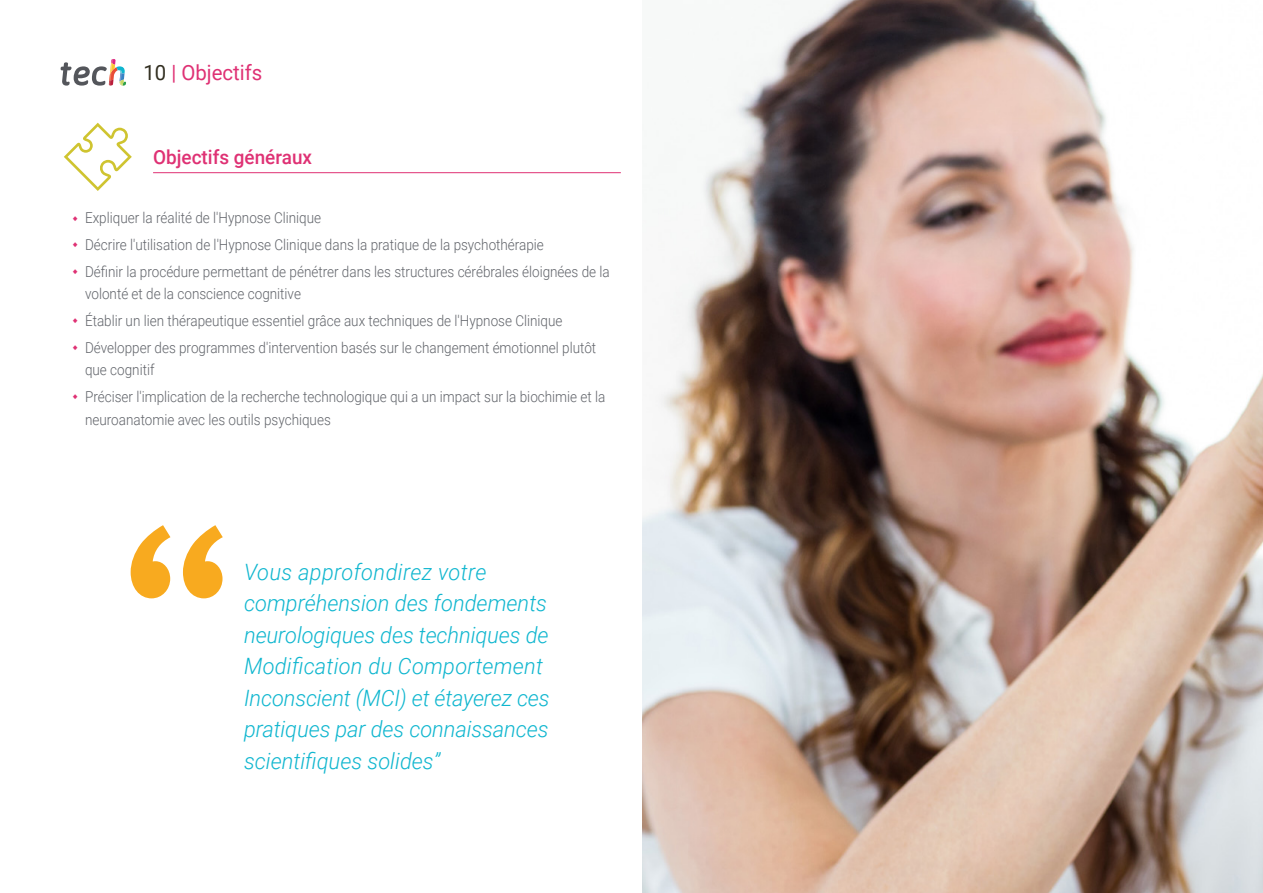
<style>
.page{position:relative;width:1263px;height:893px;background:#fff}
.page>*{position:absolute;margin:0;border:0;box-sizing:border-box;transform-origin:0 0}
.t1{font:italic 300 22.5px/31.5px "Roboto";color:#0fb6cf}
.t2{font:21px "Roboto";color:#df3174}
.t3{font:500 19.5px "Roboto";color:#df3174}
.t4{font:300 15px/26.7px "Roboto";color:#61646a;scale:.9 1}
.s1{color:#312e20}
</style>
<div class="page">
<hr style="left:153px;top:172px;width:468px;height:1px;background:#df3174">
<svg style="left:64px;top:123px;width:68px;height:68px"></svg>
<img style="left:642px;top:0;width:621px;height:893px">
<svg style="left:131px;top:525px;width:92px;height:73px"></svg>
<svg style="left:61px;top:59px;width:65px;height:27px"></svg>
<h2 class="t2" style="left:144px;top:57px;width:120px"><span class="s1">10</span> | Objectifs</h2>
<h3 class="t3" style="left:153px;top:144px;width:160px">Objectifs généraux</h3>
<p class="t4" style="left:85px;top:204px;width:584px">Expliquer la réalité de l'Hypnose Clinique<br>Décrire l'utilisation de l'Hypnose Clinique dans la pratique de la psychothérapie<br>Définir la procédure permettant de pénétrer dans les structures cérébrales éloignées de la</p>
<p class="t4" style="left:85px;top:280px;width:569px">volonté et de la conscience cognitive<br>Établir un lien thérapeutique essentiel grâce aux techniques de l'Hypnose Clinique<br>Développer des programmes d'intervention basés sur le changement émotionnel plutôt</p>
<p class="t4" style="left:85px;top:356px;width:580px">que cognitif<br>Préciser l'implication de la recherche technologique qui a un impact sur la biochimie et la</p>
<p class="t4" style="left:85px;top:405px;width:275px">neuroanatomie avec les outils psychiques</p>
<h1 class="t1" style="left:244px;top:555px;width:307px">Vous approfondirez votre compréhension des fondements neurologiques des techniques de<br>Modification du Comportement<br>Inconscient (MCI) et étayerez ces pratiques par des connaissances scientifiques solides”</h1>
</div>
